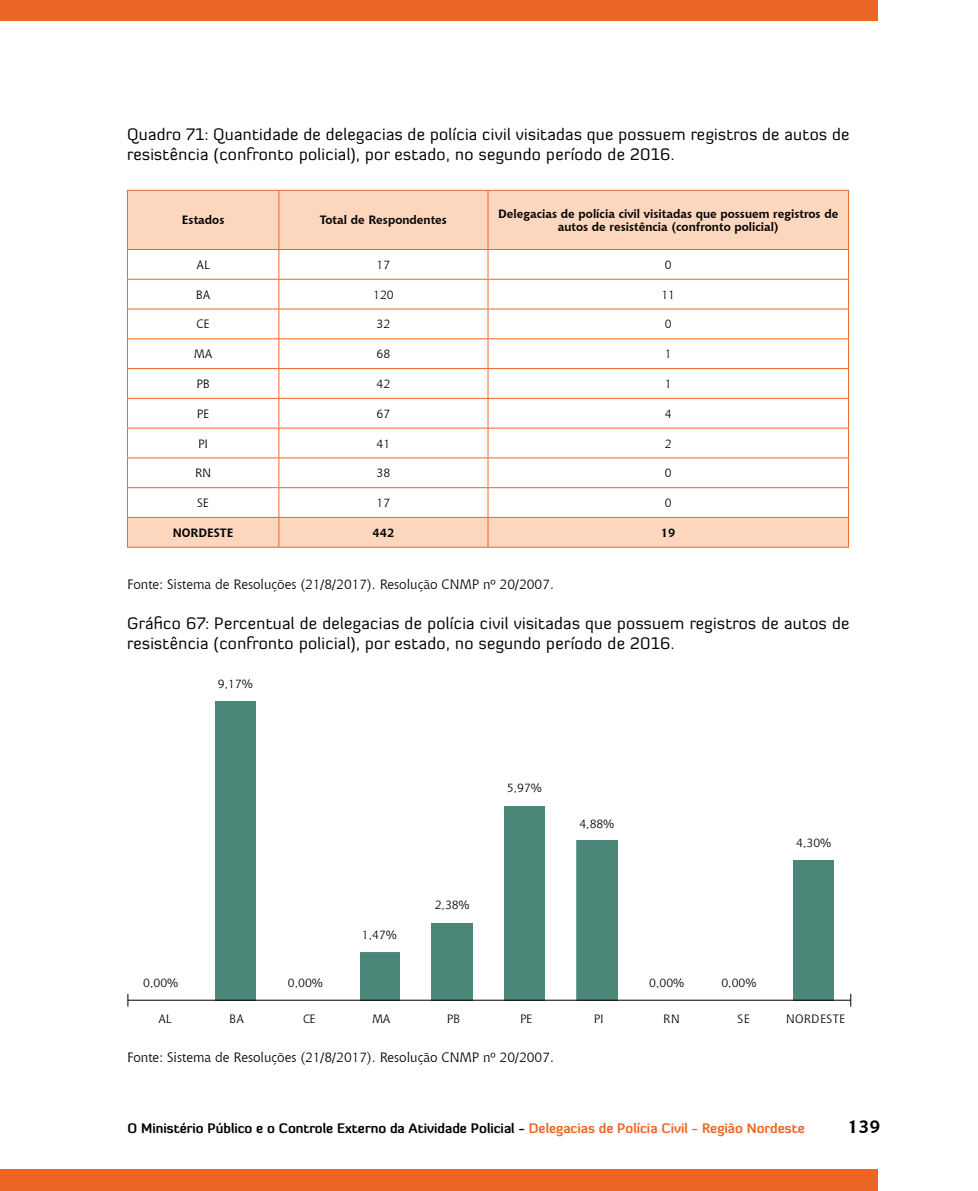
<style>
.page{position:relative;width:978px;height:1191px;background:#fff}
.page>*{position:absolute;margin:0;border:0;box-sizing:border-box;transform-origin:0 0}
.t1{font:700 18px "Chianti BT";color:#000}
.t2{font:16.5px/19.8px "Diavlo";letter-spacing:.02em;color:#000}
.t3{font:13.5px "Chianti BT";color:#000}
.t4{font:700 13.5px "Diavlo";color:#000}
.t5{font:700 12px/13.8px "Chianti BT";color:#000;text-align:center}
.t6{font:12px "Chianti BT";color:#000}
.t7{font:12px "Chianti BT";letter-spacing:.02em;color:#000}
.s1{color:#ec6725}
</style>
<div class="page">
<div style="left:0;top:1169px;width:878px;height:22px;background:#ec6725"></div>
<div style="left:0;top:0;width:878px;height:21px;background:#ec6725"></div>
<div style="left:128px;top:191px;width:720px;height:356px;background:#fcd6bd"></div>
<svg style="left:128px;top:250px;width:720px;height:267px"></svg>
<hr style="left:127px;top:190px;width:152px;height:1px;background:#ec6725">
<hr style="left:127px;top:191px;width:1px;height:58px;background:#ec6725">
<hr style="left:279px;top:190px;width:209px;height:1px;background:#ec6725">
<hr style="left:279px;top:191px;width:1px;height:58px;background:#ec6725">
<hr style="left:488px;top:190px;width:361px;height:1px;background:#ec6725">
<hr style="left:488px;top:191px;width:1px;height:58px;background:#ec6725">
<hr style="left:848px;top:191px;width:1px;height:58px;background:#ec6725">
<hr style="left:127px;top:249px;width:152px;height:1px;background:#ec6725">
<hr style="left:279px;top:249px;width:209px;height:1px;background:#ec6725">
<hr style="left:488px;top:249px;width:361px;height:1px;background:#ec6725">
<hr style="left:127px;top:279px;width:152px;height:1px;background:#ec6725">
<hr style="left:279px;top:279px;width:209px;height:1px;background:#ec6725">
<hr style="left:488px;top:279px;width:361px;height:1px;background:#ec6725">
<hr style="left:127px;top:309px;width:152px;height:1px;background:#ec6725">
<hr style="left:279px;top:309px;width:209px;height:1px;background:#ec6725">
<hr style="left:488px;top:309px;width:361px;height:1px;background:#ec6725">
<hr style="left:127px;top:338px;width:152px;height:1px;background:#ec6725">
<hr style="left:279px;top:338px;width:209px;height:1px;background:#ec6725">
<hr style="left:488px;top:338px;width:361px;height:1px;background:#ec6725">
<hr style="left:127px;top:368px;width:152px;height:1px;background:#ec6725">
<hr style="left:279px;top:368px;width:209px;height:1px;background:#ec6725">
<hr style="left:488px;top:368px;width:361px;height:1px;background:#ec6725">
<hr style="left:127px;top:398px;width:152px;height:1px;background:#ec6725">
<hr style="left:279px;top:398px;width:209px;height:1px;background:#ec6725">
<hr style="left:488px;top:398px;width:361px;height:1px;background:#ec6725">
<hr style="left:127px;top:428px;width:152px;height:1px;background:#ec6725">
<hr style="left:279px;top:428px;width:209px;height:1px;background:#ec6725">
<hr style="left:488px;top:428px;width:361px;height:1px;background:#ec6725">
<hr style="left:127px;top:457px;width:152px;height:1px;background:#ec6725">
<hr style="left:279px;top:457px;width:209px;height:1px;background:#ec6725">
<hr style="left:488px;top:457px;width:361px;height:1px;background:#ec6725">
<hr style="left:127px;top:487px;width:152px;height:1px;background:#ec6725">
<hr style="left:279px;top:487px;width:209px;height:1px;background:#ec6725">
<hr style="left:488px;top:487px;width:361px;height:1px;background:#ec6725">
<hr style="left:127px;top:517px;width:152px;height:1px;background:#ec6725">
<svg style="left:127px;top:250px;width:1px;height:297px"></svg>
<hr style="left:279px;top:517px;width:209px;height:1px;background:#ec6725">
<svg style="left:279px;top:250px;width:1px;height:297px"></svg>
<hr style="left:488px;top:517px;width:361px;height:1px;background:#ec6725">
<svg style="left:488px;top:250px;width:1px;height:297px"></svg>
<svg style="left:848px;top:250px;width:1px;height:297px"></svg>
<hr style="left:127px;top:547px;width:152px;height:1px;background:#ec6725">
<hr style="left:279px;top:547px;width:209px;height:1px;background:#ec6725">
<hr style="left:488px;top:547px;width:361px;height:1px;background:#ec6725">
<div style="left:794px;top:860px;width:40px;height:140px;background:#4a8779"></div>
<div style="left:576px;top:841px;width:41px;height:159px;background:#4a8779"></div>
<div style="left:505px;top:806px;width:39px;height:194px;background:#4a8779"></div>
<div style="left:432px;top:923px;width:41px;height:77px;background:#4a8779"></div>
<div style="left:360px;top:952px;width:40px;height:48px;background:#4a8779"></div>
<div style="left:215px;top:701px;width:40px;height:299px;background:#4a8779"></div>
<svg style="left:128px;top:993px;width:1px;height:13px"></svg>
<svg style="left:850px;top:993px;width:1px;height:13px"></svg>
<hr style="left:128px;top:1000px;width:723px;height:1px;background:#000">
<p class="t2" style="left:127px;top:124px;width:724px">Quadro 71: Quantidade de delegacias de polícia civil visitadas que possuem registros de autos de resistência (confronto policial), por estado, no segundo período de 2016.</p>
<p class="t5" style="left:182px;top:213px;width:44px">Estados</p>
<p class="t5" style="left:320px;top:213px;width:129px">Total de Respondentes</p>
<p class="t5" style="left:498px;top:206px;width:342px">Delegacias de polícia civil visitadas que possuem registros de autos de resistência (confronto policial)</p>
<p class="t6" style="left:197px;top:256px;width:15px">AL</p>
<p class="t6" style="left:377px;top:256px;width:15px">17</p>
<p class="t6" style="left:665px;top:256px;width:8px">0</p>
<p class="t6" style="left:196px;top:286px;width:16px">BA</p>
<p class="t6" style="left:373px;top:286px;width:22px">120</p>
<p class="t6" style="left:661px;top:286px;width:15px">11</p>
<p class="t6" style="left:197px;top:316px;width:15px">CE</p>
<p class="t6" style="left:377px;top:316px;width:15px">32</p>
<p class="t6" style="left:665px;top:316px;width:8px">0</p>
<p class="t6" style="left:194px;top:346px;width:20px">MA</p>
<p class="t6" style="left:377px;top:346px;width:15px">68</p>
<p class="t6" style="left:665px;top:346px;width:8px">1</p>
<p class="t6" style="left:196px;top:376px;width:15px">PB</p>
<p class="t6" style="left:377px;top:376px;width:15px">42</p>
<p class="t6" style="left:665px;top:376px;width:8px">1</p>
<p class="t6" style="left:197px;top:405px;width:14px">PE</p>
<p class="t6" style="left:377px;top:405px;width:15px">67</p>
<p class="t6" style="left:665px;top:405px;width:8px">4</p>
<p class="t6" style="left:198px;top:435px;width:11px">PI</p>
<p class="t6" style="left:377px;top:435px;width:15px">41</p>
<p class="t6" style="left:665px;top:435px;width:8px">2</p>
<p class="t6" style="left:195px;top:465px;width:18px">RN</p>
<p class="t6" style="left:377px;top:465px;width:15px">38</p>
<p class="t6" style="left:665px;top:465px;width:8px">0</p>
<p class="t6" style="left:197px;top:495px;width:13px">SE</p>
<p class="t6" style="left:377px;top:495px;width:15px">17</p>
<p class="t6" style="left:665px;top:495px;width:8px">0</p>
<p class="t5" style="left:173px;top:525px;width:62px">NORDESTE</p>
<p class="t5" style="left:372px;top:525px;width:23px">442</p>
<p class="t5" style="left:661px;top:525px;width:16px">19</p>
<p class="t3" style="left:127px;top:575px;width:428px">Fonte: Sistema de Resoluções (21/8/2017). Resolução CNMP nº 20/2007.</p>
<p class="t2" style="left:127px;top:613px;width:724px">Gráfico 67: Percentual de delegacias de polícia civil visitadas que possuem registros de autos de resistência (confronto policial), por estado, no segundo período de 2016.</p>
<p class="t6" style="left:218px;top:679px;width:36px">9,17%</p>
<p class="t6" style="left:143px;top:977px;width:36px">0,00%</p>
<p class="t6" style="left:288px;top:977px;width:36px">0,00%</p>
<p class="t6" style="left:362px;top:930px;width:36px">1,47%</p>
<p class="t6" style="left:435px;top:900px;width:36px">2,38%</p>
<p class="t6" style="left:507px;top:783px;width:36px">5,97%</p>
<p class="t6" style="left:579px;top:819px;width:36px">4,88%</p>
<p class="t6" style="left:649px;top:977px;width:36px">0,00%</p>
<p class="t6" style="left:722px;top:977px;width:36px">0,00%</p>
<p class="t6" style="left:796px;top:837px;width:36px">4,30%</p>
<p class="t6" style="left:158px;top:1014px;width:15px">AL</p>
<p class="t6" style="left:229px;top:1014px;width:16px">BA</p>
<p class="t6" style="left:303px;top:1014px;width:14px">CE</p>
<p class="t6" style="left:372px;top:1014px;width:20px">MA</p>
<p class="t6" style="left:447px;top:1014px;width:15px">PB</p>
<p class="t6" style="left:520px;top:1014px;width:14px">PE</p>
<p class="t6" style="left:594px;top:1014px;width:11px">PI</p>
<p class="t6" style="left:663px;top:1014px;width:18px">RN</p>
<p class="t6" style="left:738px;top:1014px;width:14px">SE</p>
<p class="t7" style="left:786px;top:1014px;width:61px">NORDESTE</p>
<p class="t3" style="left:127px;top:1048px;width:428px">Fonte: Sistema de Resoluções (21/8/2017). Resolução CNMP nº 20/2007.</p>
<p class="t4" style="left:128px;top:1119px;width:679px">O Ministério Público e o Controle Externo da Atividade Policial - <span class="s1">Delegacias de Polícia Civil - Região Nordeste</span></p>
<p class="t1" style="left:847px;top:1113px;width:34px">139</p>
</div>
